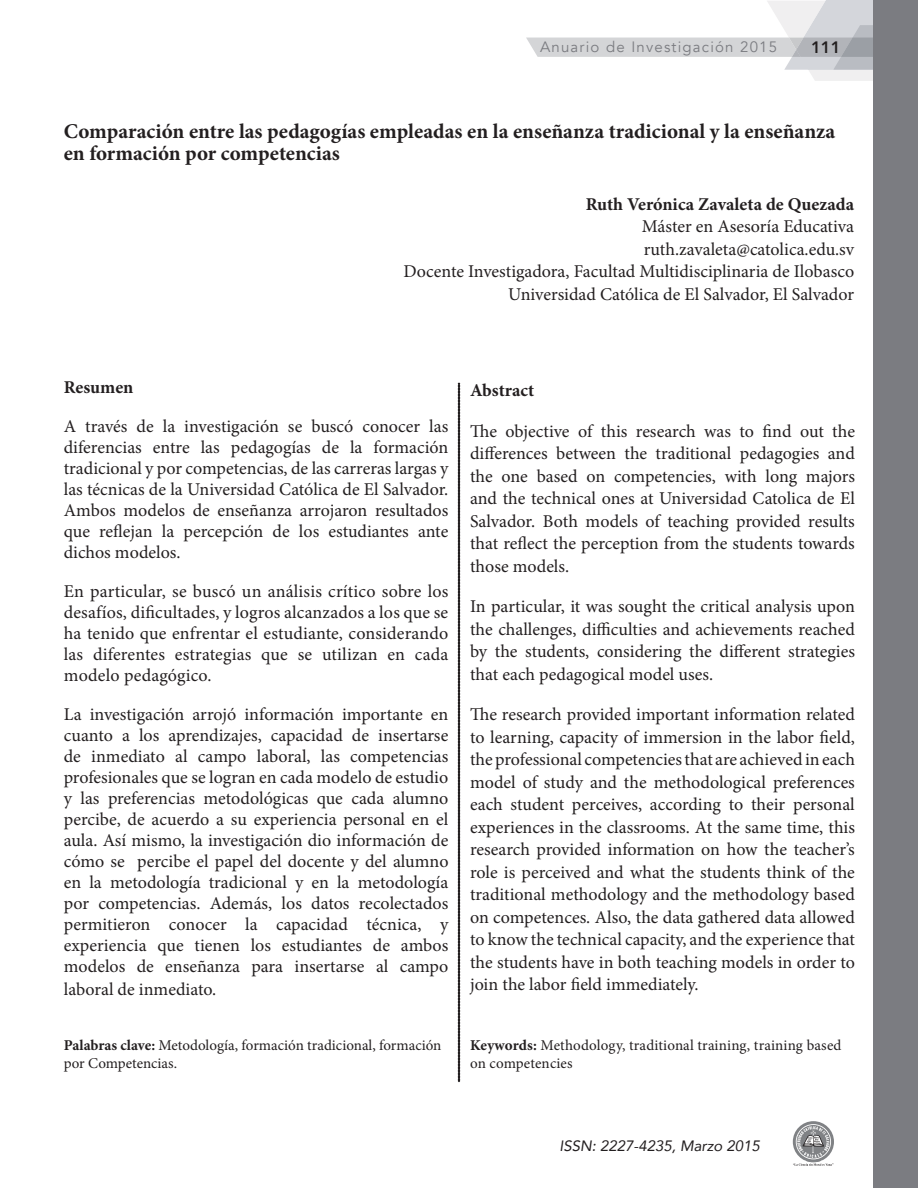
<style>
.page{position:relative;width:918px;height:1188px;background:#fff}
.page>*{position:absolute;margin:0;border:0;box-sizing:border-box;transform-origin:0 0}
.t1{font:700 21px/22.5px "Minion Pro";color:#231f20}
.t2{font:18px/22.5px "Minion Pro";color:#231f20;text-align:justify}
.t3{font:700 18px "Minion Pro";color:#231f20}
.t4{font:800 16.5px "Avenir";color:#231f20}
.t5{font:15px/18px "Minion Pro";color:#231f20}
.t6{font:15px "Avenir";letter-spacing:.08em;color:#7b7c81}
.t7{font:italic 15px "Avenir";color:#231f20}
.s1{font-weight:700}
</style>
<div class="page">
<svg style="left:526px;top:0;width:348px;height:81px"></svg>
<div style="left:793px;top:1121px;width:41px;height:41px;background:#808285;border-radius:50%"></div>
<svg style="left:793px;top:1124px;width:40px;height:42px"></svg>
<div style="left:874px;top:0;width:44px;height:1188px;background:#7b7c81"></div>
<svg style="left:458px;top:383px;width:2px;height:699px"></svg>
<p class="t6" style="left:540px;top:37px;width:239px">Anuario de Investigación 2015</p>
<p class="t4" style="left:811px;top:37px;width:31px">111</p>
<p class="t1" style="left:64px;top:122px;width:773px">Comparación entre las pedagogías empleadas en la enseñanza tradicional y la enseñanza en formación por competencias</p>
<p class="t3" style="left:586px;top:197px;width:270px">Ruth Verónica Zavaleta de Quezada</p>
<p class="t2" style="left:404px;top:217px;width:452px;text-align:right">Máster en Asesoría Educativa<br>ruth.zavaleta@catolica.edu.sv<br>Docente Investigadora, Facultad Multidisciplinaria de Ilobasco Universidad Católica de El Salvador, El Salvador</p>
<p class="t3" style="left:64px;top:380px;width:71px">Resumen</p>
<p class="t2" style="left:64px;top:417px;width:386px;line-height:21px">A través de la investigación se buscó conocer las diferencias entre las pedagogías de la formación tradicional y por competencias, de las carreras largas y las técnicas de la Universidad Católica de El Salvador.<br>Ambos modelos de enseñanza arrojaron resultados que reflejan la percepción de los estudiantes ante dichos modelos.</p>
<p class="t2" style="left:64px;top:582px;width:386px;line-height:21px">En particular, se buscó un análisis crítico sobre los desafíos, dificultades, y logros alcanzados a los que se ha tenido que enfrentar el estudiante, considerando las diferentes estrategias que se utilizan en cada modelo pedagógico.</p>
<p class="t2" style="left:64px;top:705px;width:386px;line-height:21.1px">La investigación arrojó información importante en cuanto a los aprendizajes, capacidad de insertarse de inmediato al campo laboral, las competencias profesionales que se logran en cada modelo de estudio y las preferencias metodológicas que cada alumno percibe, de acuerdo a su experiencia personal en el aula. Así mismo, la investigación dio información de cómo se percibe el papel del docente y del alumno en la metodología tradicional y en la metodología por competencias. Además, los datos recolectados permitieron conocer la capacidad técnica, y experiencia que tienen los estudiantes de ambos modelos de enseñanza para insertarse al campo laboral de inmediato.</p>
<p class="t3" style="left:470px;top:383px;width:66px">Abstract</p>
<p class="t2" style="left:470px;top:421px;width:387px">The objective of this research was to find out the differences between the traditional pedagogies and the one based on competencies, with long majors and the technical ones at Universidad Catolica de El Salvador. Both models of teaching provided results that reflect the perception from the students towards those models.</p>
<p class="t2" style="left:470px;top:597px;width:386px">In particular, it was sought the critical analysis upon the challenges, difficulties and achievements reached by the students, considering the different strategies that each pedagogical model uses.</p>
<p class="t2" style="left:470px;top:705px;width:386px">The research provided important information related to learning, capacity of immersion in the labor field, the professional competencies that are achieved in each model of study and the methodological preferences each student perceives, according to their personal experiences in the classrooms. At the same time, this research provided information on how the teacher’s role is perceived and what the students think of the traditional methodology and the methodology based on competences. Also, the data gathered data allowed to know the technical capacity, and the experience that the students have in both teaching models in order to join the labor field immediately.</p>
<p class="t5" style="left:64px;top:1037px;width:379px"><span class="s1">Palabras clave:</span> Metodología, formación tradicional, formación por Competencias.</p>
<p class="t5" style="left:470px;top:1037px;width:373px"><span class="s1">Keywords:</span> Methodology, traditional training, training based on competencies</p>
<p class="t7" style="left:559px;top:1136px;width:202px">ISSN: 2227-4235, Marzo 2015</p>
</div>
